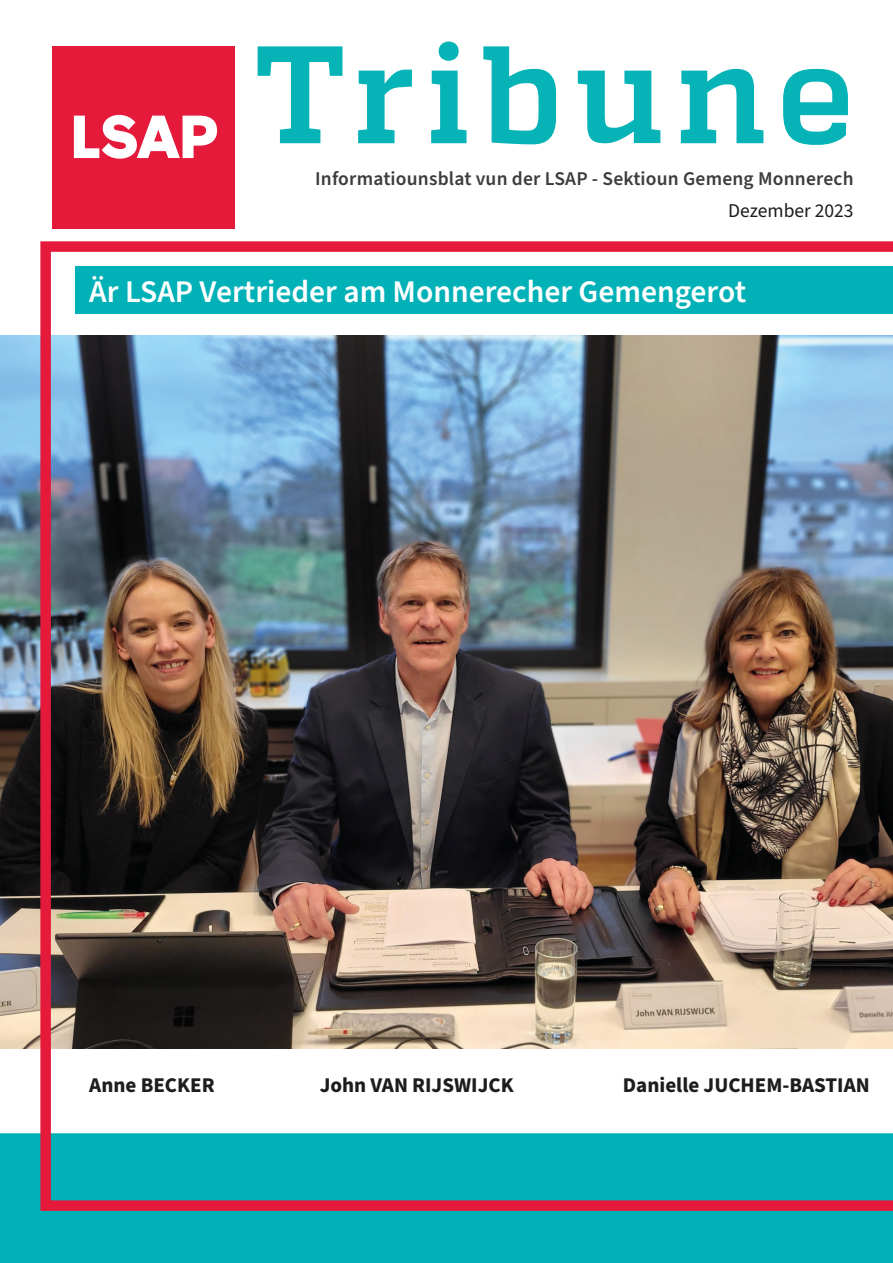
<style>
.page{position:relative;width:893px;height:1263px;background:#fff}
.page>*{position:absolute;margin:0;border:0;box-sizing:border-box;transform-origin:0 0}
.t1{font:700 138.3px "Quadon";letter-spacing:.085em;color:#06b3b7;scale:.96 1}
.t2{font:600 31.5px "Source Sans Pro";color:#fff}
.t3{font:700 21px "Source Sans Pro";color:#1d1d1b}
.t4{font:600 19.5px "Source Sans Pro";letter-spacing:.01em;color:#3d3d3c}
.t5{font:19.5px "Source Sans Pro";color:#1d1d1b}
</style>
<div class="page">
<div style="left:0;top:1133px;width:893px;height:130px;background:#00b2b7"></div>
<img style="left:0;top:336px;width:40px;height:712px">
<img style="left:40px;top:241px;width:853px;height:970px">
<div style="left:75px;top:266px;width:818px;height:48px;background:#00b2b7"></div>
<div style="left:52px;top:46px;width:183px;height:183px;background:#e51a3b"></div>
<svg style="left:74px;top:115px;width:143px;height:44px"></svg>
<p class="t1" style="left:254px;top:15px;width:626px">Tribune</p>
<p class="t4" style="left:315px;top:165px;width:540px">Informatiounsblat vun der LSAP - Sektioun Gemeng Monnerech</p>
<p class="t5" style="left:728px;top:198px;width:127px">Dezember 2023</p>
<p class="t2" style="left:89px;top:270px;width:658px">Är LSAP Vertrieder am Monnerecher Gemengerot</p>
<p class="t3" style="left:89px;top:1070px;width:127px">Anne BECKER</p>
<p class="t3" style="left:320px;top:1070px;width:195px">John VAN RIJSWIJCK</p>
<p class="t3" style="left:623px;top:1070px;width:248px">Danielle JUCHEM-BASTIAN</p>
</div>
